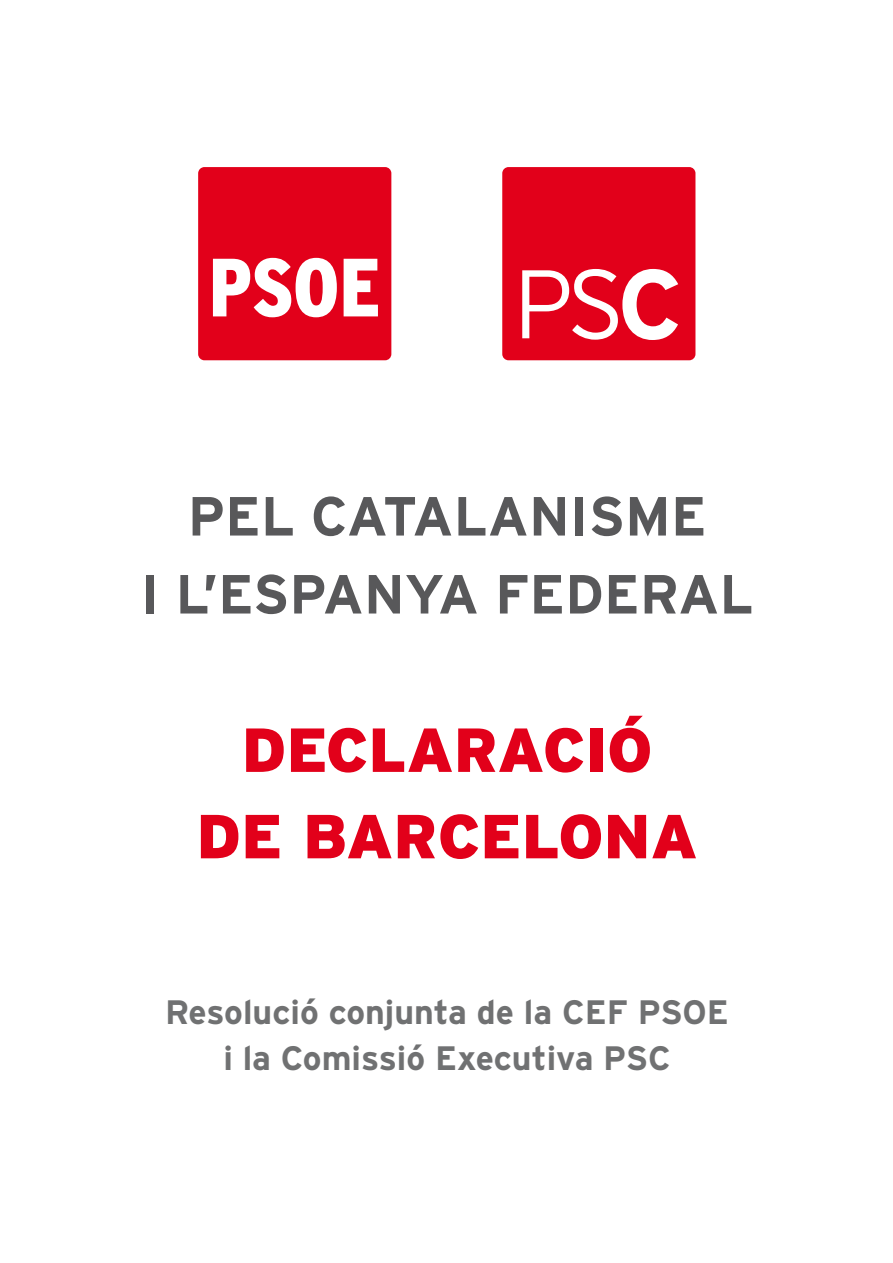
<style>
.page{position:relative;width:893px;height:1263px;background:#fff}
.page>*{position:absolute;margin:0;border:0;box-sizing:border-box;transform-origin:0 0}
.t1{font:900 62.1px/86.4px "Interstate";color:#e2001a;text-align:center}
.t2{font:700 55.05px/78px "Interstate";color:#58585a;text-align:center}
.t3{font:700 33.9px/46.5px "Interstate";color:#707172;text-align:center}
</style>
<div class="page">
<div style="left:198px;top:167px;width:193px;height:193px;background:#e2001a;border-radius:6px"></div>
<svg style="left:213px;top:258px;width:124px;height:59px"></svg>
<svg style="left:344px;top:259px;width:34px;height:57px"></svg>
<div style="left:502px;top:167px;width:193px;height:193px;background:#e2001a;border-radius:6px"></div>
<svg style="left:522px;top:269px;width:156px;height:71px"></svg>
<h2 class="t2" style="left:141px;top:477px;width:614px">PEL CATALANISME<br>I L’ESPANYA FEDERAL</h2>
<h1 class="t1" style="left:196px;top:706px;width:503px">DECLARACIÓ<br>DE BARCELONA</h1>
<p class="t3" style="left:165px;top:988px;width:565px">Resolució conjunta de la CEF PSOE i la Comissió Executiva PSC</p>
</div>
